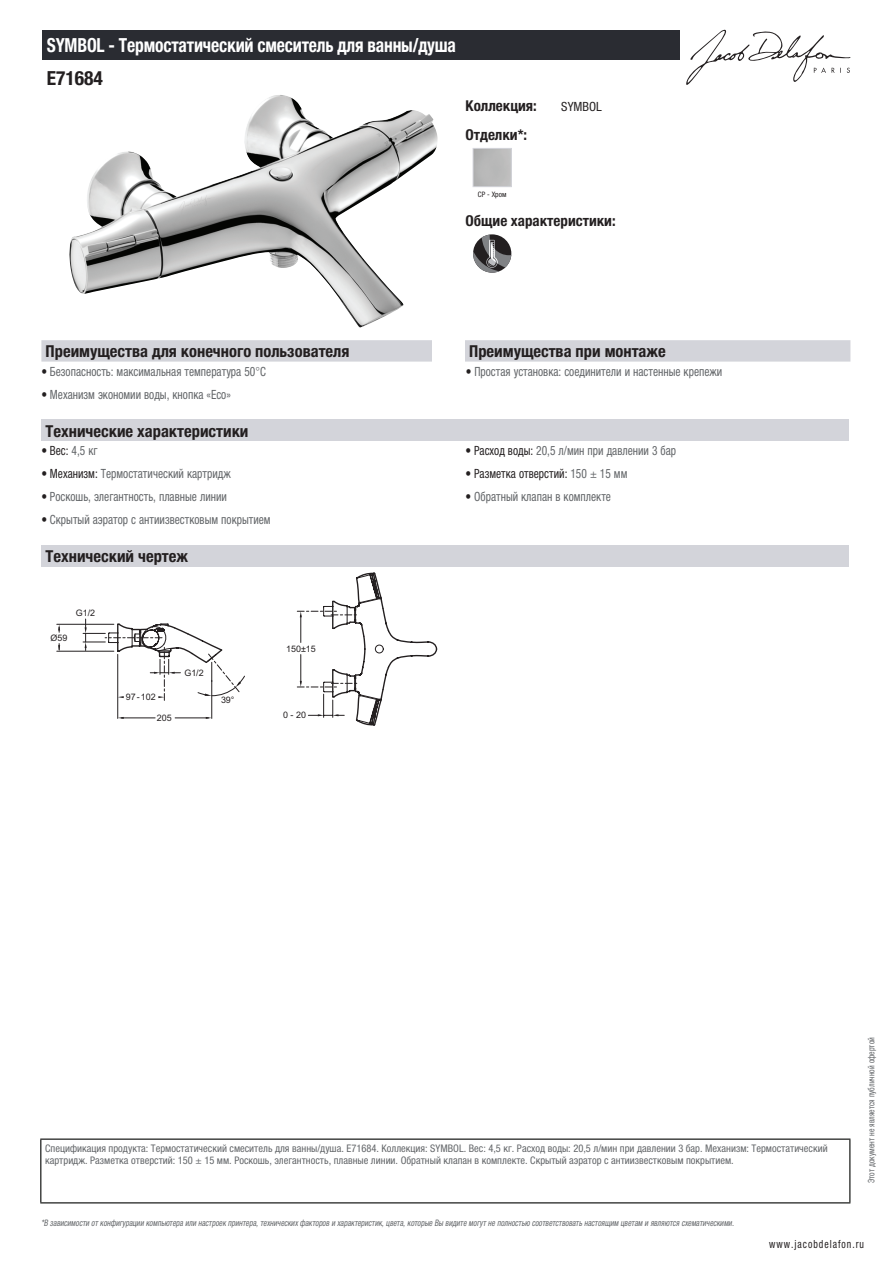
<style>
.page{position:relative;width:893px;height:1263px;background:#fff}
.page>*{position:absolute;margin:0;border:0;box-sizing:border-box;transform-origin:0 0}
.t1{font:700 condensed 19.5px "Helvetica Neue LTCYR";letter-spacing:-.01em;color:#fff;scale:.9 1}
.t2{font:700 condensed 19.5px "Helvetica Neue LTCYR";color:#231f20}
.t3{font:700 condensed 16.5px "Helvetica Neue LTCYR";color:#231f20}
.t4{font:700 condensed 15px "Helvetica Neue LTCYR";color:#231f20}
.t5{font:condensed 12.75px "Helvetica Neue LTCYR";color:#626568;scale:.9 1}
.t6{font:condensed 12.75px "Helvetica Neue LTCYR";color:#231f20;scale:.9 1}
.t7{font:condensed 12.75px "Helvetica Neue LTCYR";color:#231f20}
.t8{font:condensed 11.25px "Helvetica Neue LTCYR";letter-spacing:.1em;color:#231f20;scale:.87 1}
.t9{font:condensed 10.5px/12px "Helvetica Neue LTCYR";color:#626568}
.t10{font:italic condensed 9px "Helvetica Neue LTCYR";color:#626568;scale:.87 1}
.t11{font:condensed 9px "Helvetica Neue LTCYR";color:#626568;scale:.87 1}
.t12{font:9px "Arial";color:#231f20}
.t13{font:condensed 7.5px "Helvetica Neue LTCYR";color:#231f20}
.s1{color:#231f20}
.s2{color:#626568}
</style>
<div class="page">
<svg style="left:686px;top:30px;width:164px;height:55px"></svg>
<img style="left:69px;top:95px;width:369px;height:233px">
<div style="left:473px;top:148px;width:39px;height:39px;border:1px solid #d3d4da"></div>
<svg style="left:473px;top:235px;width:38px;height:38px"></svg>
<div style="left:41px;top:340px;width:809px;height:22px;background:#d3d4da"></div>
<div style="left:432px;top:340px;width:33px;height:22px;background:#fff"></div>
<div style="left:41px;top:420px;width:808px;height:21px;background:#d3d4da"></div>
<div style="left:41px;top:545px;width:808px;height:21px;background:#d3d4da"></div>
<hr style="left:57px;top:651px;width:57px;height:1px;background:#231f20">
<hr style="left:57px;top:624px;width:57px;height:1px;background:#231f20">
<svg style="left:58px;top:573px;width:379px;height:152px"></svg>
<div style="left:43px;top:30px;width:637px;height:30px;background:#2a2c32"></div>
<hr style="left:40px;top:1138px;width:810px;height:2px;background:#040503">
<hr style="left:40px;top:1140px;width:1px;height:62px;background:#040503">
<hr style="left:849px;top:1140px;width:1px;height:62px;background:#040503">
<hr style="left:40px;top:1202px;width:810px;height:1px;background:#040503">
<h1 class="t1" style="left:47px;top:34px;width:456px">SYMBOL - Термостатический смеситель для ванны/душа</h1>
<h1 class="t2" style="left:47px;top:67px;width:58px">E71684</h1>
<h3 class="t4" style="left:466px;top:97px;width:73px">Коллекция:</h3>
<p class="t7" style="left:561px;top:99px;width:42px">SYMBOL</p>
<h3 class="t4" style="left:466px;top:126px;width:63px">Отделки*:</h3>
<p class="t13" style="left:478px;top:190px;width:30px">CP - Хром</p>
<h3 class="t4" style="left:466px;top:212px;width:152px">Общие характеристики:</h3>
<h2 class="t3" style="left:46px;top:342px;width:305px">Преимущества для конечного пользователя</h2>
<h2 class="t3" style="left:469px;top:342px;width:198px">Преимущества при монтаже</h2>
<p class="t5" style="left:41px;top:364px;width:251px"><span class="s1">•</span> Безопасность: максимальная температура 50°С</p>
<p class="t5" style="left:466px;top:364px;width:287px"><span class="s1">•</span> Простая установка: соединители и настенные крепежи</p>
<p class="t5" style="left:41px;top:387px;width:212px"><span class="s1">•</span> Механизм экономии воды, кнопка «Eco»</p>
<h2 class="t3" style="left:46px;top:422px;width:204px">Технические характеристики</h2>
<p class="t6" style="left:41px;top:444px;width:64px">• Вес: <span class="s2">4,5 кг</span></p>
<p class="t5" style="left:466px;top:444px;width:235px"><span class="s1">• Расход воды:</span> 20,5 л/мин при давлении 3 бар</p>
<p class="t5" style="left:41px;top:466px;width:212px"><span class="s1">• Механизм:</span> Термостатический картридж</p>
<p class="t6" style="left:466px;top:466px;width:181px">• Разметка отверстий: <span class="s2">150 ± 15 мм</span></p>
<p class="t5" style="left:41px;top:489px;width:208px"><span class="s1">•</span> Роскошь, элегантность, плавные линии</p>
<p class="t5" style="left:466px;top:489px;width:163px"><span class="s1">•</span> Обратный клапан в комплекте</p>
<p class="t5" style="left:41px;top:512px;width:256px"><span class="s1">•</span> Скрытый аэратор с антиизвестковым покрытием</p>
<h2 class="t3" style="left:46px;top:547px;width:144px">Технический чертеж</h2>
<p class="t12" style="left:51px;top:632px;width:18px">Ø59</p>
<p class="t12" style="left:76px;top:607px;width:21px">G1/2</p>
<p class="t12" style="left:126px;top:691px;width:31px">97-102</p>
<p class="t12" style="left:184px;top:667px;width:21px">G1/2</p>
<p class="t12" style="left:221px;top:694px;width:15px">39°</p>
<p class="t12" style="left:286px;top:642px;width:31px">150±15</p>
<p class="t12" style="left:157px;top:712px;width:16px">205</p>
<p class="t12" style="left:283px;top:709px;width:24px">0 - 20</p>
<p class="t9" style="left:45px;top:1142px;width:784px">Спецификация продукта: Термостатический смеситель для ванны/душа. E71684. Коллекция: SYMBOL. Вес: 4,5 кг. Расход воды: 20,5 л/мин при давлении 3 бар. Механизм: Термостатический картридж. Разметка отверстий: 150 ± 15 мм. Роскошь, элегантность, плавные линии. Обратный клапан в комплекте. Скрытый аэратор с антиизвестковым покрытием.</p>
<p class="t10" style="left:41px;top:1218px;width:800px">*В зависимости отконфигурации компьютера или настроек принтера,техническихфакторов и характеристик,цвета,которые Вы видите могутне полностью соответствоватьнастоящим цветам и являются схематическими.</p>
<p class="t11" style="left:866px;top:1183px;width:169px;rotate:-90deg">Этот документ не является публичной офертой</p>
<p class="t8" style="left:769px;top:1237px;width:110px">www.jacobdelafon.ru</p>
</div>
